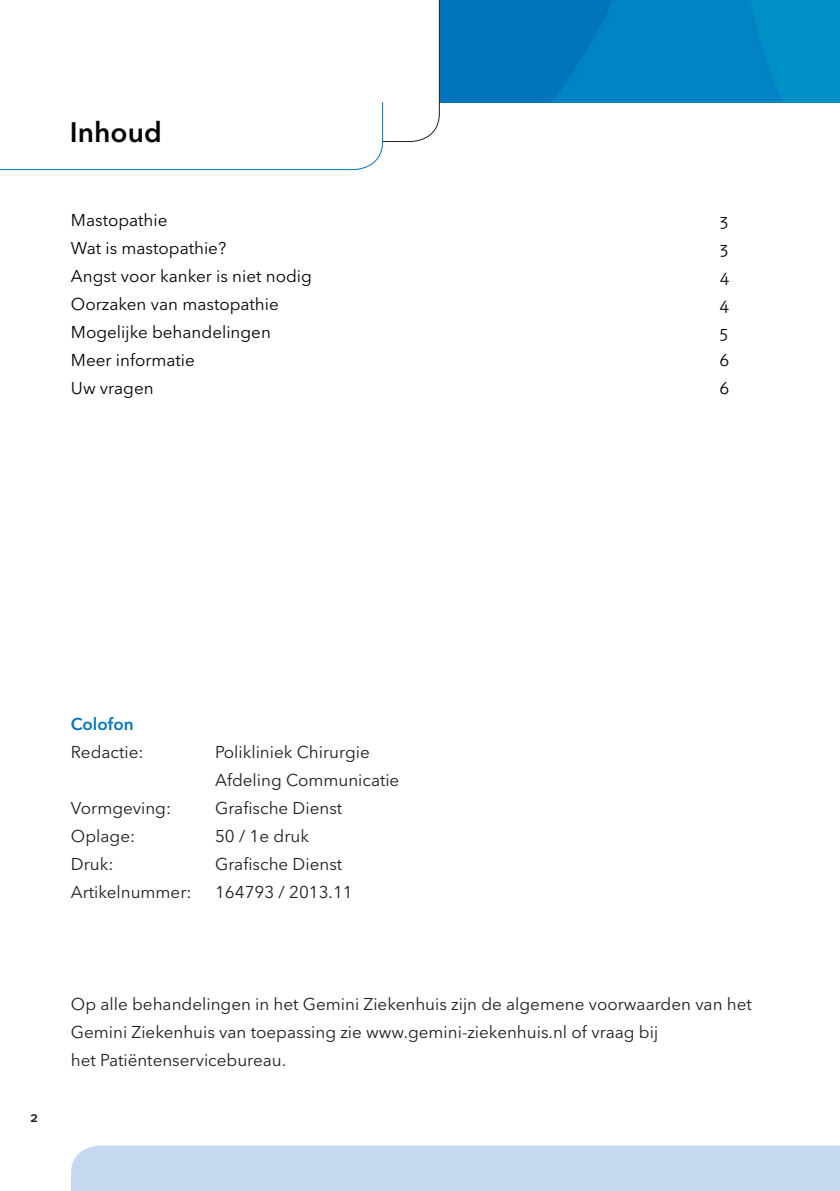
<style>
.page{position:relative;width:840px;height:1191px;background:#fff}
.page>*{position:absolute;margin:0;border:0;box-sizing:border-box;transform-origin:0 0}
.t1{font:600 28px "Avenir Next LT Pro";color:#040503}
.t2{font:17px "Avenir Next LT Pro";color:#231f20}
.Subkopje_zw{font:17px "Avenir Next LT Pro";color:#040503}
.t3{font:600 17px "Avenir Next LT Pro";color:#0077c0}
.Subkopje_zw-2{font:600 14px "Avenir Next LT Pro";color:#231f20}
</style>
<div class="page">
<img style="left:440px;top:0;width:399px;height:102px">
<svg style="left:383px;top:0;width:57px;height:143px"></svg>
<svg style="left:0;top:102px;width:383px;height:69px"></svg>
<div style="left:71px;top:1145px;width:768px;height:46px;background:#c6d8ef"></div>
<p class="t1" style="left:70px;top:115px;width:93px">Inhoud</p>
<p class="Subkopje_zw" style="left:71px;top:210px;width:98px">Mastopathie</p>
<p class="Subkopje_zw" style="left:719px;top:210px;width:10px">3</p>
<p class="Subkopje_zw" style="left:71px;top:238px;width:157px">Wat is mastopathie?</p>
<p class="Subkopje_zw" style="left:719px;top:238px;width:10px">3</p>
<p class="Subkopje_zw" style="left:71px;top:266px;width:242px">Angst voor kanker is niet nodig</p>
<p class="Subkopje_zw" style="left:719px;top:266px;width:11px">4</p>
<p class="Subkopje_zw" style="left:71px;top:294px;width:209px">Oorzaken van mastopathie</p>
<p class="Subkopje_zw" style="left:719px;top:294px;width:11px">4</p>
<p class="Subkopje_zw" style="left:71px;top:322px;width:201px">Mogelijke behandelingen</p>
<p class="Subkopje_zw" style="left:719px;top:322px;width:10px">5</p>
<p class="Subkopje_zw" style="left:71px;top:350px;width:125px">Meer informatie</p>
<p class="Subkopje_zw" style="left:719px;top:350px;width:11px">6</p>
<p class="Subkopje_zw" style="left:71px;top:378px;width:84px">Uw vragen</p>
<p class="Subkopje_zw" style="left:719px;top:378px;width:11px">6</p>
<p class="t3" style="left:71px;top:714px;width:64px">Colofon</p>
<p class="t2" style="left:71px;top:742px;width:74px">Redactie:</p>
<p class="t2" style="left:215px;top:742px;width:156px">Polikliniek Chirurgie</p>
<p class="t2" style="left:215px;top:770px;width:186px">Afdeling Communicatie</p>
<p class="t2" style="left:71px;top:798px;width:102px">Vormgeving:</p>
<p class="t2" style="left:215px;top:798px;width:129px">Grafische Dienst</p>
<p class="t2" style="left:71px;top:826px;width:66px">Oplage:</p>
<p class="t2" style="left:215px;top:826px;width:95px">50 / 1e druk</p>
<p class="t2" style="left:71px;top:854px;width:44px">Druk:</p>
<p class="t2" style="left:215px;top:854px;width:129px">Grafische Dienst</p>
<p class="t2" style="left:71px;top:882px;width:122px">Artikelnummer:</p>
<p class="t2" style="left:215px;top:882px;width:139px">164793 / 2013.11</p>
<p class="Subkopje_zw-2" style="left:30px;top:1109px;width:9px">2</p>
<p class="t2" style="left:71px;top:994px;width:682px">Op alle behandelingen in het Gemini Ziekenhuis zijn de algemene voorwaarden van het</p>
<p class="t2" style="left:71px;top:1022px;width:588px">Gemini Ziekenhuis van toepassing zie www.gemini-ziekenhuis.nl of vraag bij</p>
<p class="t2" style="left:71px;top:1050px;width:216px">het Patiëntenservicebureau.</p>
</div>
